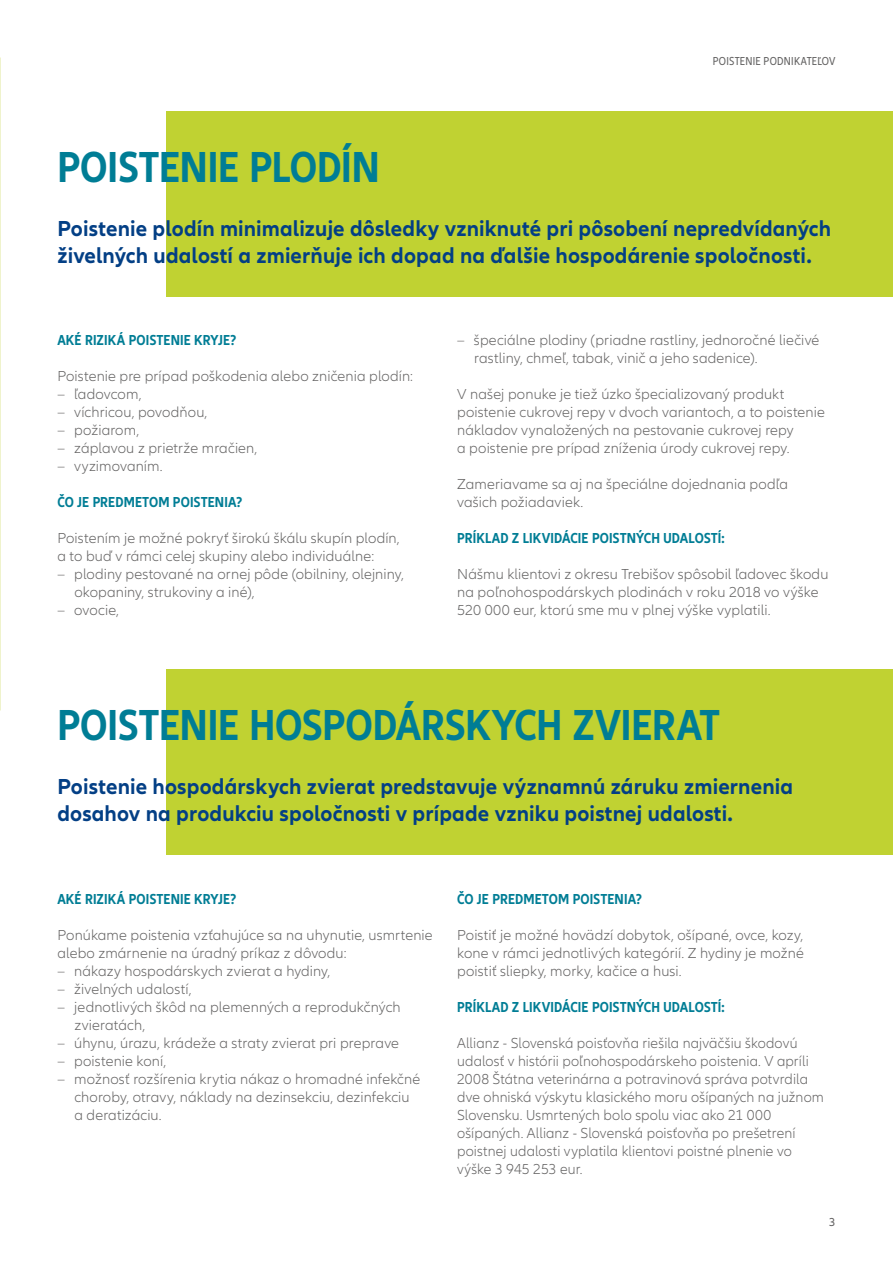
<style>
.page{position:relative;width:893px;height:1263px;background:#fff}
.page>*{position:absolute;margin:0;border:0;box-sizing:border-box;transform-origin:0 0}
.t1{font:700 condensed 45px "Allianz Neo";letter-spacing:-.005em;color:#007d95}
.t2{font:700 22.5px/27px "Allianz Neo";letter-spacing:.005em;color:#033f85}
.t3{font:300 15px/18px "Allianz Neo";letter-spacing:.01em;color:#646363}
.t4{font:700 condensed 15px "Allianz Neo";letter-spacing:.005em;color:#007d95}
.t5{font:condensed 12px "Allianz Neo";letter-spacing:.025em;color:#646363}
.t6{font:12px "Allianz Neo";color:#646363}
</style>
<div class="page">
<div style="left:167px;top:111px;width:726px;height:186px;background:#c0d232"></div>
<div style="left:167px;top:669px;width:726px;height:186px;background:#c0d232"></div>
<p class="t5" style="left:713px;top:55px;width:124px">POISTENIE PODNIKATEĽOV</p>
<h1 class="t1" style="left:57px;top:141px;width:324px">POISTENIE PLODÍN</h1>
<h2 class="t2" style="left:57px;top:215px;width:775px">Poistenie plodín minimalizuje dôsledky vzniknuté pri pôsobení nepredvídaných živelných udalostí a zmierňuje ich dopad na ďalšie hospodárenie spoločnosti.</h2>
<p class="t4" style="left:57px;top:332px;width:180px">AKÉ RIZIKÁ POISTENIE KRYJE?</p>
<p class="t3" style="left:57px;top:368px;width:357px">Poistenie pre prípad poškodenia alebo zničenia plodín:</p>
<p class="t3" style="left:57px;top:386px;width:86px">– ľadovcom,</p>
<p class="t3" style="left:57px;top:404px;width:151px">– víchricou, povodňou,</p>
<p class="t3" style="left:57px;top:422px;width:83px">– požiarom,</p>
<p class="t3" style="left:57px;top:440px;width:201px">– záplavou z prietrže mračien,</p>
<p class="t3" style="left:57px;top:458px;width:107px">– vyzimovaním.</p>
<p class="t4" style="left:57px;top:494px;width:186px">ČO JE PREDMETOM POISTENIA?</p>
<p class="t3" style="left:57px;top:530px;width:344px">Poistením je možné pokryť širokú škálu skupín plodín, a to buď v rámci celej skupiny alebo individuálne:</p>
<p class="t3" style="left:74px;top:566px;width:331px;text-indent:-17px">– plodiny pestované na ornej pôde (obilniny, olejniny, okopaniny, strukoviny a iné),</p>
<p class="t3" style="left:57px;top:602px;width:63px">– ovocie,</p>
<p class="t3" style="left:474px;top:332px;width:347px;text-indent:-17px">– špeciálne plodiny (priadne rastliny, jednoročné liečivé rastliny, chmeľ, tabak, vinič a jeho sadenice).</p>
<p class="t3" style="left:457px;top:386px;width:369px">V našej ponuke je tiež úzko špecializovaný produkt poistenie cukrovej repy v dvoch variantoch, a to poistenie nákladov vynaložených na pestovanie cukrovej repy<br>a poistenie pre prípad zníženia úrody cukrovej repy.</p>
<p class="t3" style="left:457px;top:476px;width:332px">Zameriavame sa aj na špeciálne dojednania podľa vašich požiadaviek.</p>
<p class="t4" style="left:457px;top:530px;width:269px">PRÍKLAD Z LIKVIDÁCIE POISTNÝCH UDALOSTÍ:</p>
<p class="t3" style="left:457px;top:566px;width:373px">Nášmu klientovi z okresu Trebišov spôsobil ľadovec škodu na poľnohospodárskych plodinách v roku 2018 vo výške<br>520 000 eur, ktorú sme mu v plnej výške vyplatili.</p>
<h1 class="t1" style="left:57px;top:699px;width:664px">POISTENIE HOSPODÁRSKYCH ZVIERAT</h1>
<h2 class="t2" style="left:57px;top:773px;width:737px">Poistenie hospodárskych zvierat predstavuje významnú záruku zmiernenia dosahov na produkciu spoločnosti v prípade vzniku poistnej udalosti.</h2>
<p class="t4" style="left:57px;top:890px;width:180px">AKÉ RIZIKÁ POISTENIE KRYJE?</p>
<p class="t3" style="left:57px;top:926px;width:377px">Ponúkame poistenia vzťahujúce sa na uhynutie, usmrtenie alebo zmárnenie na úradný príkaz z dôvodu:</p>
<p class="t3" style="left:57px;top:962px;width:274px">– nákazy hospodárskych zvierat a hydiny,</p>
<p class="t3" style="left:57px;top:980px;width:136px">– živelných udalostí,</p>
<p class="t3" style="left:74px;top:998px;width:328px;text-indent:-17px">– jednotlivých škôd na plemenných a reprodukčných zvieratách,</p>
<p class="t3" style="left:57px;top:1034px;width:343px">– úhynu, úrazu, krádeže a straty zvierat pri preprave</p>
<p class="t3" style="left:57px;top:1052px;width:110px">– poistenie koní,</p>
<p class="t3" style="left:74px;top:1070px;width:348px;text-indent:-17px">– možnosť rozšírenia krytia nákaz o hromadné infekčné choroby, otravy, náklady na dezinsekciu, dezinfekciu a deratizáciu.</p>
<p class="t4" style="left:457px;top:890px;width:186px">ČO JE PREDMETOM POISTENIA?</p>
<p class="t3" style="left:457px;top:926px;width:348px;text-align:justify">Poistiť je možné hovädzí dobytok, ošípané, ovce, kozy, kone v rámci jednotlivých kategórií. Z hydiny je možné poistiť sliepky, morky, kačice a husi.</p>
<p class="t4" style="left:457px;top:998px;width:269px">PRÍKLAD Z LIKVIDÁCIE POISTNÝCH UDALOSTÍ:</p>
<p class="t3" style="left:457px;top:1034px;width:368px">Allianz - Slovenská poisťovňa riešila najväčšiu škodovú udalosť v histórii poľnohospodárskeho poistenia. V apríli 2008 Štátna veterinárna a potravinová správa potvrdila dve ohniská výskytu klasického moru ošípaných na južnom Slovensku. Usmrtených bolo spolu viac ako 21 000 ošípaných. Allianz - Slovenská poisťovňa po prešetrení poistnej udalosti vyplatila klientovi poistné plnenie vo výške 3 945 253 eur.</p>
<p class="t6" style="left:829px;top:1215px;width:8px">3</p>
</div>
